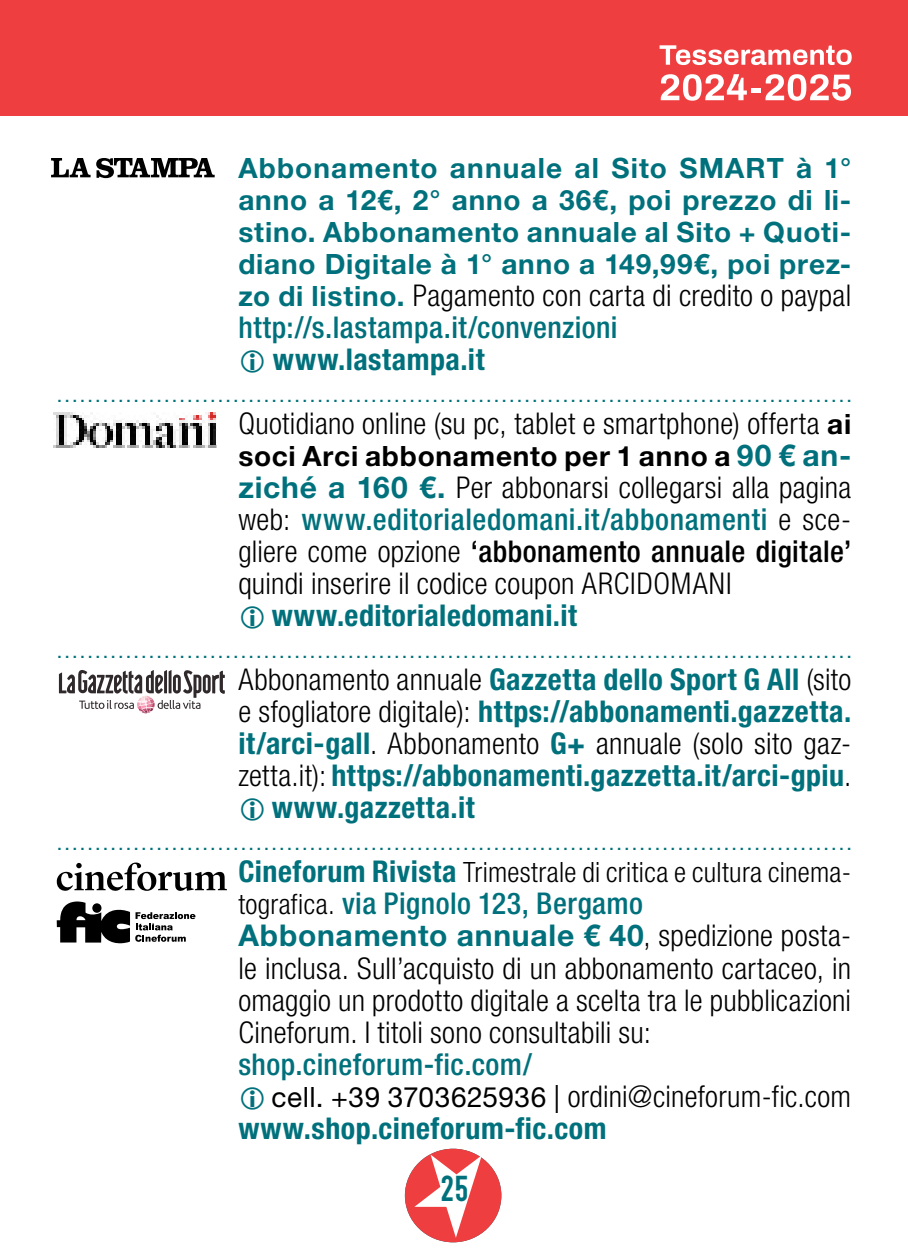
<style>
.page{position:relative;width:908px;height:1248px;background:#fff}
.page>*{position:absolute;margin:0;border:0;box-sizing:border-box;transform-origin:0 0}
.t1{font:36px "Garaje Monospace 07033503";color:#00717c}
.t2{font:300 condensed 30px/32px "Helvetica Neue LT Std";letter-spacing:.01em;color:#000}
.t3{font:700 condensed 30px "Helvetica Neue LT Std";letter-spacing:.035em;color:#00717c}
.t4{font:500 condensed 30px "Helvetica Neue LT Std";letter-spacing:.015em;color:#00717c}
.t5{font:700 28px/32px "Helvetica Neue LT Std";letter-spacing:.03em;color:#00717c;text-align:justify}
.t6{font:300 condensed 28px "Helvetica Neue LT Std";letter-spacing:.01em;color:#000}
.t7{font:700 28px "Helvetica Neue LT Std";letter-spacing:.03em;color:#000}
.t8{font:20px "Helvetica Neue LT Std";color:#00717c}
.s1{font-weight:700;font-stretch:normal;font-size:28px;color:#00717c}
.s2{font-weight:500;color:#00717c}
.s3{font-weight:700;font-stretch:normal;font-size:28px}
.s4{font-size:30px;color:#00717c}
.s5{font-weight:700;font-stretch:normal;color:#00717c}
.s6{font-weight:500}
.s7{font-weight:700;color:#00717c}
.s8{font-weight:300;color:#000}
.s9{font-weight:700;font-size:30px;color:#00717c}
.s10{font-size:28px}
.s11{font-weight:400;font-stretch:normal;font-size:28px}
</style>
<div class="page">
<svg style="left:51px;top:158px;width:39px;height:19px"></svg>
<svg style="left:96px;top:158px;width:118px;height:20px"></svg>
<img style="left:54px;top:412px;width:162px;height:35px">
<img style="left:138px;top:709px;width:16px;height:4px">
<svg style="left:59px;top:670px;width:165px;height:39px"></svg>
<div style="left:405px;top:1148px;width:96px;height:94px;background:#ef3e3f;border-radius:50%"></div>
<svg style="left:414px;top:1154px;width:67px;height:83px"></svg>
<svg style="left:56px;top:862px;width:171px;height:29px"></svg>
<svg style="left:57px;top:901px;width:138px;height:42px"></svg>
<div style="left:0;top:0;width:907px;height:116px;background:#ef3e3f"></div>
<svg style="left:659px;top:45px;width:192px;height:20px"></svg>
<svg style="left:660px;top:74px;width:86px;height:27px"></svg>
<hr style="left:750px;top:88px;width:10px;height:4px;background:#fff">
<svg style="left:765px;top:74px;width:85px;height:27px"></svg>
<p class="t5" style="left:238px;top:151px;width:614px">Abbonamento annuale al Sito SMART à 1° anno a 12€, 2° anno a 36€, poi prezzo di li&shy;stino. Abbonamento annuale al Sito + Quoti&shy;diano Digitale à 1° anno a 149,99€, poi prez-</p>
<p class="t2" style="left:238px;top:279px;width:614px"><span class="s1">zo di listino.</span> Pagamento con carta di credito o paypal <span class="s2">http://s.lastampa.it/convenzioni</span></p>
<p class="t3" style="left:273px;top:341px;width:213px">www.lastampa.it</p>
<p class="t8" style="left:57px;top:383px;width:796px">........................................................................................................</p>
<p class="t2" style="left:238px;top:407px;width:614px">Quotidiano online (su pc, tablet e smartphone) offerta <span class="s3">ai</span></p>
<p class="t7" style="left:238px;top:439px;width:614px">soci Arci abbonamento per 1 anno a <span class="s4">90 € an-</span></p>
<p class="t2" style="left:238px;top:471px;width:614px;text-align:justify"><span class="s5">ziché a 160 €.</span> Per abbonarsi collegarsi alla pagina web: <span class="s2">www.editorialedomani.it/abbonamenti</span> e sce&shy;gliere come opzione <span class="s6">‘abbonamento annuale digitale’ </span>quindi inserire il codice coupon ARCIDOMANI</p>
<p class="t3" style="left:271px;top:597px;width:307px">www.editorialedomani.it</p>
<p class="t8" style="left:57px;top:639px;width:796px">........................................................................................................</p>
<p class="t2" style="left:238px;top:663px;width:614px">Abbonamento annuale <span class="s7">Gazzetta dello Sport G All</span> (sito</p>
<p class="t3" style="left:238px;top:693px;width:614px"><span class="s8">e sfogliatore digitale):</span> https://abbonamenti.gazzetta.</p>
<p class="t2" style="left:238px;top:727px;width:614px"><span class="s7">it/arci-gall</span>. Abbonamento <span class="s7">G+</span> annuale (solo sito gaz-</p>
<p class="t3" style="left:238px;top:757px;width:614px"><span class="s8">zetta.it):</span> https://abbonamenti.gazzetta.it/arci-gpiu<span class="s8">.</span></p>
<p class="t3" style="left:271px;top:789px;width:204px">www.gazzetta.it</p>
<p class="t8" style="left:57px;top:831px;width:796px">........................................................................................................</p>
<p class="t6" style="left:238px;top:856px;width:614px"><span class="s9">Cineforum Rivista</span> Trimestrale di critica e cultura cinema-</p>
<p class="t2" style="left:238px;top:887px;width:614px"><span class="s10">tografica.</span> <span class="s2">via Pignolo 123, Bergamo </span><span class="s5">Abbonamento annuale € 40</span>, spedizione posta&shy;le inclusa. Sull’acquisto di un abbonamento cartaceo, in omaggio un prodotto digitale a scelta tra le pubblicazioni Cineforum. I titoli sono consultabili su:</p>
<p class="t4" style="left:238px;top:1045px;width:295px">shop.cineforum-fic.com/</p>
<p class="t2" style="left:271px;top:1079px;width:581px"><span class="s11">cell. +39 3703625936 |</span> ordini@cineforum-fic.com</p>
<p class="t3" style="left:238px;top:1109px;width:369px">www.shop.cineforum-fic.com</p>
<p class="t1" style="left:440px;top:1168px;width:30px">25</p>
</div>
